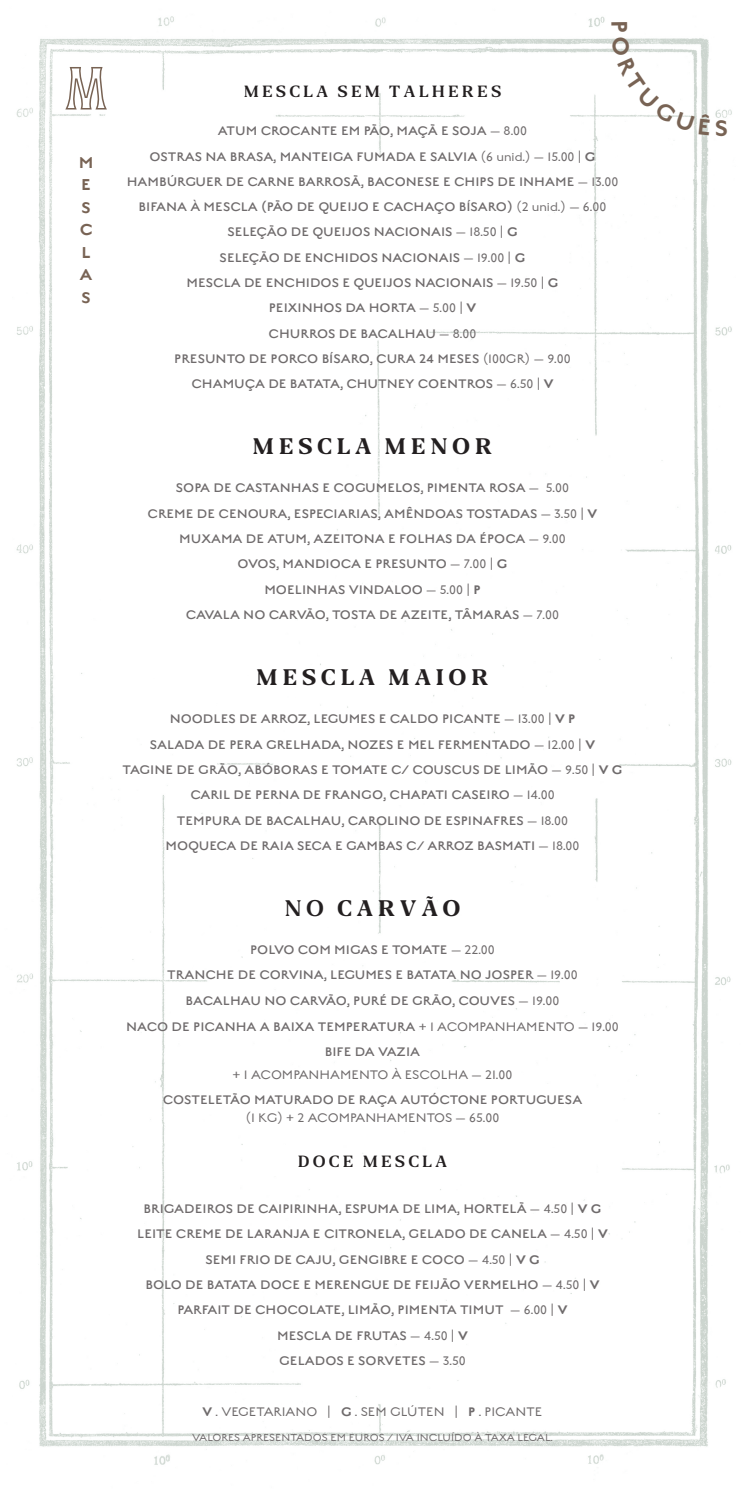
<style>
.page{position:relative;width:745px;height:1489px;background:#fff}
.page>*{position:absolute;margin:0;border:0;box-sizing:border-box;transform-origin:0 0}
.Secções{font:700 22.5px "US Blaak";letter-spacing:.2em;color:#231f20}
.Paragraph_Style_2{font:500 17.5px "English Grotesque";color:#786354}
.Secções-2{font:600 16.25px "US Blaak";letter-spacing:.2em;color:#231f20}
.Texto{font:600 16.25px "US Blaak";letter-spacing:.2em;color:#231f20}
.Texto-2{font:300 13.75px/17.5px "English Grotesque";color:#6f6b6c;text-align:center}
.Texto-3{font:100 13.75px "English Grotesque";color:#6f6b6c}
.Texto-4{font:100 11.25px "English Grotesque";color:#6f6b6c}
.s1{font-weight:100}
.s2{font-weight:500}
.s3{font-weight:600}
</style>
<div class="page">
<img style="left:16px;top:16px;width:716px;height:1449px">
<svg style="left:65px;top:67px;width:42px;height:42px"></svg>
<svg style="left:611px;top:22px;width:115px;height:114px"></svg>
<p class="Paragraph_Style_2" style="left:79px;top:152px;width:16px">M</p>
<p class="Paragraph_Style_2" style="left:81px;top:175px;width:11px">E</p>
<p class="Paragraph_Style_2" style="left:81px;top:197px;width:11px">S</p>
<p class="Paragraph_Style_2" style="left:80px;top:220px;width:14px">C</p>
<p class="Paragraph_Style_2" style="left:81px;top:242px;width:11px">L</p>
<p class="Paragraph_Style_2" style="left:80px;top:265px;width:14px">A</p>
<p class="Paragraph_Style_2" style="left:81px;top:287px;width:11px">S</p>
<p class="Secções-2" style="left:243px;top:82px;width:259px">MESCLA SEM TALHERES</p>
<p class="Texto-2" style="left:218px;top:122px;width:310px">ATUM CROCANTE EM PÃO, MAÇÃ E SOJA <span class="s1">— 8.00</span></p>
<p class="Texto-2" style="left:149px;top:147px;width:447px">OSTRAS NA BRASA, MANTEIGA FUMADA E SALVIA <span class="s1">(6 unid.) — 15.00 |</span> <span class="s2">G</span></p>
<p class="Texto-2" style="left:127px;top:172px;width:493px">HAMBÚRGUER DE CARNE BARROSÃ, BACONESE E CHIPS DE INHAME <span class="s1">— 13.00</span></p>
<p class="Texto-2" style="left:138px;top:198px;width:469px">BIFANA À MESCLA (PÃO DE QUEIJO E CACHAÇO BÍSARO) <span class="s1">(2 unid.) — 6.00</span></p>
<p class="Texto-2" style="left:227px;top:223px;width:291px">SELEÇÃO DE QUEIJOS NACIONAIS <span class="s1">— 18.50 |</span> <span class="s2">G</span></p>
<p class="Texto-2" style="left:219px;top:248px;width:307px">SELEÇÃO DE ENCHIDOS NACIONAIS <span class="s1">— 19.00 |</span> <span class="s2">G</span></p>
<p class="Texto-2" style="left:186px;top:273px;width:373px">MESCLA DE ENCHIDOS E QUEIJOS NACIONAIS <span class="s1">— 19.50 |</span> <span class="s2">G</span></p>
<p class="Texto-2" style="left:268px;top:299px;width:209px">PEIXINHOS DA HORTA <span class="s1">— 5.00 |</span> <span class="s2">V</span></p>
<p class="Texto-2" style="left:268px;top:324px;width:209px">CHURROS DE BACALHAU <span class="s1">— 8.00</span></p>
<p class="Texto-2" style="left:174px;top:349px;width:398px">PRESUNTO DE PORCO BÍSARO, CURA 24 MESES <span class="s1">(100GR) — 9.00</span></p>
<p class="Texto-2" style="left:191px;top:375px;width:363px">CHAMUÇA DE BATATA, CHUTNEY COENTROS <span class="s1">— 6.50 |</span> <span class="s2">V</span></p>
<p class="Secções" style="left:252px;top:432px;width:241px">MESCLA MENOR</p>
<p class="Texto-2" style="left:176px;top:478px;width:394px">SOPA DE CASTANHAS E COGUMELOS, PIMENTA ROSA <span class="s1">— 5.00</span></p>
<p class="Texto-2" style="left:147px;top:504px;width:451px">CREME DE CENOURA, ESPECIARIAS, AMÊNDOAS TOSTADAS <span class="s1">— 3.50 |</span> <span class="s2">V</span></p>
<p class="Texto-2" style="left:179px;top:529px;width:388px">MUXAMA DE ATUM, AZEITONA E FOLHAS DA ÉPOCA <span class="s1">— 9.00</span></p>
<p class="Texto-2" style="left:237px;top:554px;width:271px">OVOS, MANDIOCA E PRESUNTO <span class="s1">— 7.00 |</span> <span class="s2">G</span></p>
<p class="Texto-2" style="left:264px;top:580px;width:217px">MOELINHAS VINDALOO <span class="s1">— 5.00 |</span> <span class="s2">P</span></p>
<p class="Texto-2" style="left:186px;top:605px;width:374px">CAVALA NO CARVÃO, TOSTA DE AZEITE, TÂMARAS <span class="s1">— 7.00</span></p>
<p class="Secções" style="left:256px;top:663px;width:234px">MESCLA MAIOR</p>
<p class="Texto-2" style="left:170px;top:709px;width:407px">NOODLES DE ARROZ, LEGUMES E CALDO PICANTE <span class="s1">— 13.00 |</span> <span class="s2">V P</span></p>
<p class="Texto-2" style="left:150px;top:735px;width:446px">SALADA DE PERA GRELHADA, NOZES E MEL FERMENTADO <span class="s1">— 12.00 |</span> <span class="s2">V</span></p>
<p class="Texto-2" style="left:122px;top:760px;width:501px">TAGINE DE GRÃO, ABÓBORAS E TOMATE C/ COUSCUS DE LIMÃO <span class="s1">— 9.50 |</span> <span class="s2">V G</span></p>
<p class="Texto-2" style="left:190px;top:785px;width:365px">CARIL DE PERNA DE FRANGO, CHAPATI CASEIRO <span class="s1">— 14.00</span></p>
<p class="Texto-2" style="left:177px;top:811px;width:392px">TEMPURA DE BACALHAU, CAROLINO DE ESPINAFRES <span class="s1">— 18.00</span></p>
<p class="Texto-2" style="left:165px;top:836px;width:415px">MOQUECA DE RAIA SECA E GAMBAS C/ ARROZ BASMATI <span class="s1">— 18.00</span></p>
<p class="Secções" style="left:284px;top:893px;width:177px"><span class="s3">NO</span> CARVÃO</p>
<p class="Texto-2" style="left:250px;top:940px;width:246px">POLVO COM MIGAS E TOMATE <span class="s1">— 22.00</span></p>
<p class="Texto-2" style="left:167px;top:965px;width:411px">TRANCHE DE CORVINA, LEGUMES E BATATA NO JOSPER <span class="s1">— 19.00</span></p>
<p class="Texto-2" style="left:185px;top:991px;width:375px">BACALHAU NO CARVÃO, PURÉ DE GRÃO, COUVES <span class="s1">— 19.00</span></p>
<p class="Texto-2" style="left:126px;top:1017px;width:494px">NACO DE PICANHA A BAIXA TEMPERATURA <span class="s1">+ 1 ACOMPANHAMENTO — 19.00</span></p>
<p class="Texto-2" style="left:324px;top:1042px;width:97px">BIFE DA VAZIA</p>
<p class="Texto-3" style="left:232px;top:1065px;width:281px">+ 1 ACOMPANHAMENTO À ESCOLHA — 21.00</p>
<p class="Texto-2" style="left:163px;top:1090px;width:421px">COSTELETÃO MATURADO DE RAÇA AUTÓCTONE PORTUGUESA <span class="s1">(1 KG) + 2 ACOMPANHAMENTOS — 65.00</span></p>
<p class="Texto" style="left:297px;top:1151px;width:151px">DOCE MESCLA</p>
<p class="Texto-2" style="left:143px;top:1199px;width:459px">BRIGADEIROS DE CAIPIRINHA, ESPUMA DE LIMA, HORTELÃ <span class="s1">— 4.50 |</span> <span class="s2">V G</span></p>
<p class="Texto-2" style="left:137px;top:1224px;width:472px">LEITE CREME DE LARANJA E CITRONELA, GELADO DE CANELA <span class="s1">— 4.50 |</span> <span class="s2">V</span></p>
<p class="Texto-2" style="left:205px;top:1249px;width:335px">SEMI FRIO DE CAJU, GENGIBRE E COCO <span class="s1">— 4.50 |</span> <span class="s2">V G</span></p>
<p class="Texto-2" style="left:145px;top:1275px;width:455px">BOLO DE BATATA DOCE E MERENGUE DE FEIJÃO VERMELHO <span class="s1">— 4.50 |</span> <span class="s2">V</span></p>
<p class="Texto-2" style="left:177px;top:1300px;width:391px">PARFAIT DE CHOCOLATE, LIMÃO, PIMENTA TIMUT <span class="s1">— 6.00 |</span> <span class="s2">V</span></p>
<p class="Texto-2" style="left:277px;top:1325px;width:192px">MESCLA DE FRUTAS <span class="s1">— 4.50 |</span> <span class="s2">V</span></p>
<p class="Texto-2" style="left:279px;top:1351px;width:188px">GELADOS E SORVETES <span class="s1">— 3.50</span></p>
<p class="Texto-3" style="left:202px;top:1402px;width:341px"><span class="s2">V</span> . VEGETARIANO | <span class="s2">G</span> . SEM GLÚTEN | <span class="s2">P</span> . PICANTE</p>
<p class="Texto-4" style="left:192px;top:1429px;width:361px">VALORES APRESENTADOS EM EUROS / IVA INCLUÍDO À TAXA LEGAL.</p>
</div>
